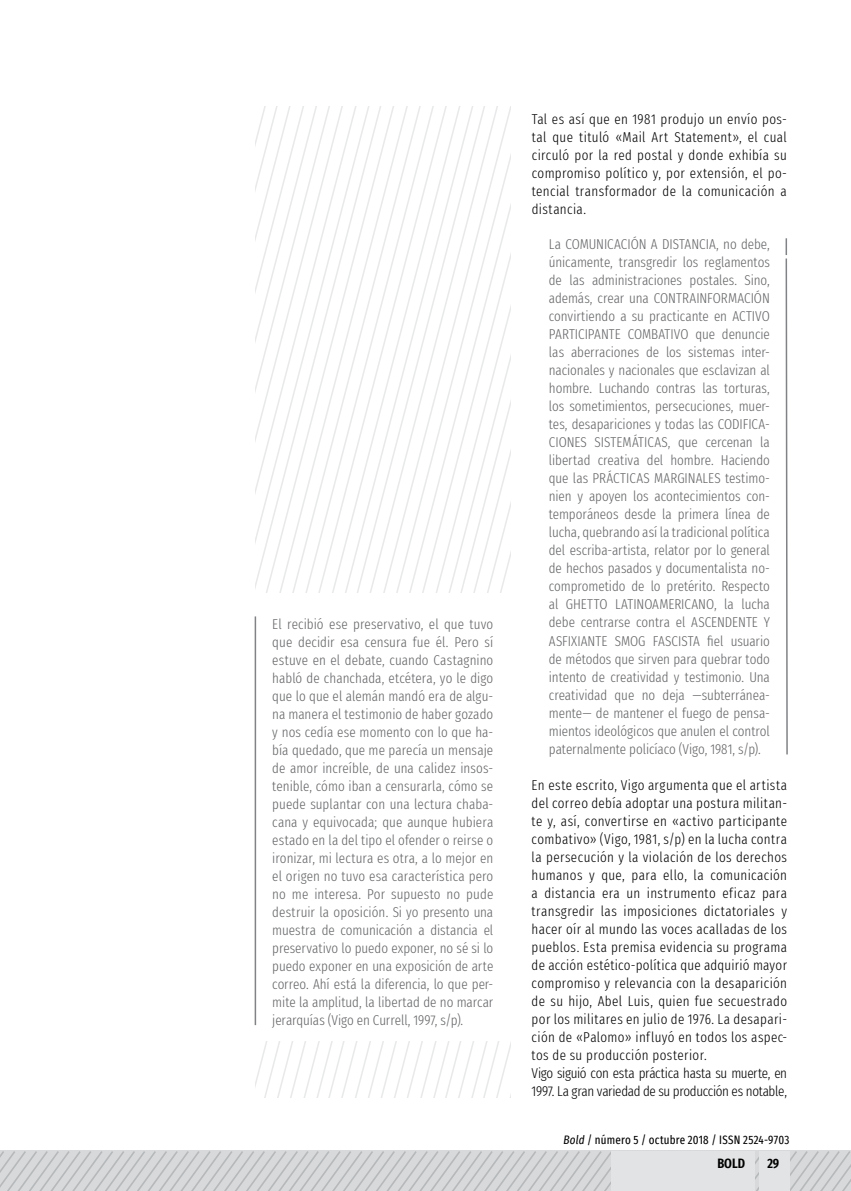
<style>
.page{position:relative;width:851px;height:1191px;background:#fff}
.page>*{position:absolute;margin:0;border:0;box-sizing:border-box;transform-origin:0 0}
.t1{font:300 extra-condensed 14.25px/18px "Fira Sans";letter-spacing:-.005em;color:#636466;text-align:justify}
.t2{font:300 extra-condensed 14.25px/18px "Fira Sans";letter-spacing:.025em;color:#000;text-align:justify}
.t3{font:600 extra-condensed 13.5px "Fira Sans";color:#000}
.t4{font:extra-condensed 12px "Fira Sans";letter-spacing:.015em;color:#000}
.s1{font-style:italic}
</style>
<div class="page">
<svg style="left:257px;top:106px;width:14px;height:486px"></svg>
<svg style="left:271px;top:106px;width:12px;height:486px"></svg>
<svg style="left:283px;top:106px;width:13px;height:486px"></svg>
<svg style="left:296px;top:106px;width:13px;height:486px"></svg>
<svg style="left:309px;top:106px;width:13px;height:486px"></svg>
<svg style="left:322px;top:106px;width:14px;height:486px"></svg>
<svg style="left:336px;top:106px;width:13px;height:486px"></svg>
<svg style="left:349px;top:106px;width:12px;height:486px"></svg>
<svg style="left:361px;top:106px;width:13px;height:486px"></svg>
<svg style="left:374px;top:106px;width:13px;height:486px"></svg>
<svg style="left:387px;top:106px;width:12px;height:486px"></svg>
<svg style="left:399px;top:106px;width:13px;height:486px"></svg>
<svg style="left:412px;top:106px;width:13px;height:486px"></svg>
<svg style="left:425px;top:106px;width:13px;height:486px"></svg>
<svg style="left:438px;top:106px;width:72px;height:486px"></svg>
<svg style="left:255px;top:1041px;width:255px;height:56px"></svg>
<svg style="left:0;top:1150px;width:850px;height:41px;fill:#d8d9da"></svg>
<div style="left:759px;top:1151px;width:31px;height:40px;background:#e2e3e4"></div>
<div style="left:611px;top:1151px;width:143px;height:40px;background:#e2e3e4"></div>
<svg style="left:785px;top:238px;width:3px;height:517px"></svg>
<hr style="left:254px;top:616px;width:2px;height:409px;background:#808285">
<p class="t1" style="left:272px;top:614px;width:222px">El recibió ese preservativo, el que tuvo que decidir esa censura fue él. Pero sí estuve en el debate, cuando Castagnino habló de chanchada, etcétera, yo le digo que lo que el alemán mandó era de algu&shy;na manera el testimonio de haber gozado y nos cedía ese momento con lo que ha&shy;bía quedado, que me parecía un mensaje de amor increíble, de una calidez insos&shy;tenible, cómo iban a censurarla, cómo se puede suplantar con una lectura chaba&shy;cana y equivocada; que aunque hubiera estado en la del tipo el ofender o reirse o ironizar, mi lectura es otra, a lo mejor en el origen no tuvo esa característica pero no me interesa. Por supuesto no pude destruir la oposición. Si yo presento una muestra de comunicación a distancia el preservativo lo puedo exponer, no sé si lo puedo exponer en una exposición de arte correo. Ahí está la diferencia, lo que per&shy;mite la amplitud, la libertad de no marcar jerarquías (Vigo en Currell, 1997, s/p).</p>
<p class="t2" style="left:531px;top:110px;width:256px">Tal es así que en 1981 produjo un envío pos&shy;tal que tituló «Mail Art Statement», el cual circuló por la red postal y donde exhibía su compromiso político y, por extensión, el po&shy;tencial transformador de la comunicación a distancia.</p>
<p class="t1" style="left:549px;top:235px;width:222px">La COMUNICACIÓN A DISTANCIA, no debe, únicamente, transgredir los reglamentos de las administraciones postales. Sino, además, crear una CONTRAINFORMACIÓN convirtiendo a su practicante en ACTIVO PARTICIPANTE COMBATIVO que denuncie las aberraciones de los sistemas inter&shy;nacionales y nacionales que esclavizan al hombre. Luchando contras las torturas, los sometimientos, persecuciones, muer&shy;tes, desapariciones y todas las CODIFICA-CIONES SISTEMÁTICAS, que cercenan la libertad creativa del hombre. Haciendo que las PRÁCTICAS MARGINALES testimo&shy;nien y apoyen los acontecimientos con&shy;temporáneos desde la primera línea de lucha, quebrando así la tradicional política del escriba-artista, relator por lo general de hechos pasados y documentalista no&shy;comprometido de lo pretérito. Respecto al GHETTO LATINOAMERICANO, la lucha debe centrarse contra el ASCENDENTE Y ASFIXIANTE SMOG FASCISTA fiel usuario de métodos que sirven para quebrar todo intento de creatividad y testimonio. Una creatividad que no deja —subterránea&shy;mente— de mantener el fuego de pensa&shy;mientos ideológicos que anulen el control paternalmente policíaco (Vigo, 1981, s/p).</p>
<p class="t2" style="left:531px;top:776px;width:257px;text-align:left">En este escrito, Vigo argumenta que el artista del correo debía adoptar una postura militan&shy;te y, así, convertirse en «activo participante combativo» (Vigo, 1981, s/p) en la lucha contra la persecución y la violación de los derechos humanos y que, para ello, la comunicación a distancia era un instrumento eficaz para transgredir las imposiciones dictatoriales y hacer oír al mundo las voces acalladas de los pueblos. Esta premisa evidencia su programa de acción estético-política que adquirió mayor compromiso y relevancia con la desaparición de su hijo, Abel Luis, quien fue secuestrado por los militares en julio de 1976. La desapari&shy;ción de «Palomo» influyó en todos los aspec&shy;tos de su producción posterior.<br>Vigo siguió con esta práctica hasta su muerte, en 1997. La gran variedad de su producción es notable,</p>
<p class="t4" style="left:563px;top:1130px;width:227px"><span class="s1">Bold</span> / número 5 / octubre 2018 / issn 2524-9703</p>
<p class="t3" style="left:717px;top:1152px;width:29px">BOLD</p>
<p class="t3" style="left:767px;top:1152px;width:13px">29</p>
</div>
